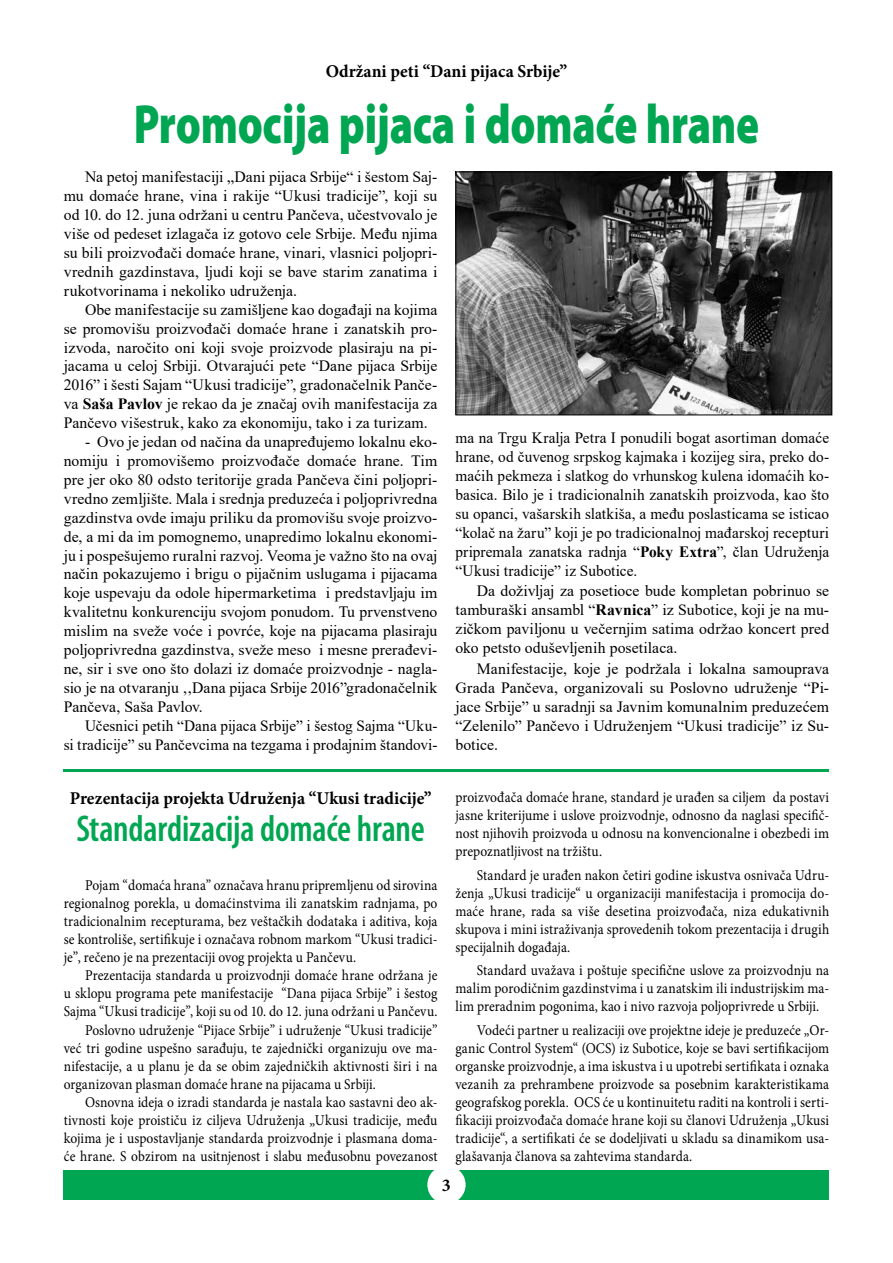
<style>
.page{position:relative;width:893px;height:1263px;background:#fff}
.page>*{position:absolute;margin:0;border:0;box-sizing:border-box;transform-origin:0 0}
.t1{font:900 55.5px "Myriad Pro";letter-spacing:-.005em;color:#00a651;scale:.77 1}
.t2{font:600 condensed 37.5px "Myriad Pro";letter-spacing:-.005em;color:#00a651;scale:.95 1}
.t3{font:700 18px "Minion Pro";color:#000}
.t4{font:15.75px/18.9px "Times New Roman";letter-spacing:.005em;color:#000;text-align:justify}
.t5{font:15px/18px "Minion Pro";letter-spacing:.005em;color:#000;text-align:justify;scale:.9 1}
.s1{font-weight:700}
</style>
<div class="page">
<div style="left:64px;top:1170px;width:765px;height:29px;background:#00a651"></div>
<hr style="left:64px;top:769px;width:765px;height:2px;background:#00a651">
<div style="left:427px;top:1165px;width:39px;height:39px;background:#fff;border-radius:50%"></div>
<img style="left:457px;top:173px;width:373px;height:240px">
<div style="left:455px;top:171px;width:377px;height:244px;border:1px solid #000"></div>
<p class="t3" style="left:326px;top:58px;width:243px">Održani peti “Dani pijaca Srbije”</p>
<h1 class="t1" style="left:134px;top:93px;width:814px">Promocija pijaca i domaće hrane</h1>
<p class="t4" style="left:64px;top:167px;width:375px;text-indent:21px">Na petoj manifestaciji „Dani pijaca Srbije“ i šestom Saj&shy;mu domaće hrane, vina i rakije “Ukusi tradicije”, koji su od 10. do 12. juna održani u centru Pančeva, učestvovalo je više od pedeset izlagača iz gotovo cele Srbije. Među njima su bili proizvođači domaće hrane, vinari, vlasnici poljopri&shy;vrednih gazdinstava, ljudi koji se bave starim zanatima i rukotvorinama i nekoliko udruženja.</p>
<p class="t4" style="left:64px;top:300px;width:375px;text-indent:21px">Obe manifestacije su zamišljene kao događaji na kojima se promovišu proizvođači domaće hrane i zanatskih pro&shy;izvoda, naročito oni koji svoje proizvode plasiraju na pi&shy;jacama u celoj Srbiji. Otvarajući pete “Dane pijaca Srbije 2016” i šesti Sajam “Ukusi tradicije”, gradonačelnik Panče&shy;va <span class="s1">Saša Pavlov</span> je rekao da je značaj ovih manifestacija za Pančevo višestruk, kako za ekonomiju, tako i za turizam.</p>
<p class="t4" style="left:64px;top:432px;width:375px;text-indent:21px">- Ovo je jedan od načina da unapređujemo lokalnu eko&shy;nomiju i promovišemo proizvođače domaće hrane. Tim pre jer oko 80 odsto teritorije grada Pančeva čini poljopri&shy;vredno zemljište. Mala i srednja preduzeća i poljoprivredna gazdinstva ovde imaju priliku da promovišu svoje proizvo&shy;de, a mi da im pomognemo, unapredimo lokalnu ekonomi&shy;ju i pospešujemo ruralni razvoj. Veoma je važno što na ovaj način pokazujemo i brigu o pijačnim uslugama i pijacama koje uspevaju da odole hipermarketima i predstavljaju im kvalitetnu konkurenciju svojom ponudom. Tu prvenstveno mislim na sveže voće i povrće, koje na pijacama plasiraju poljoprivredna gazdinstva, sveže meso i mesne prerađevi&shy;ne, sir i sve ono što dolazi iz domaće proizvodnje - nagla&shy;sio je na otvaranju ‚‚Dana pijaca Srbije 2016”gradonačelnik Pančeva, Saša Pavlov.</p>
<p class="t4" style="left:64px;top:715px;width:375px;text-align:right">Učesnici petih “Dana pijaca Srbije” i šestog Sajma “Uku-<br>si tradicije” su Pančevcima na tezgama i prodajnim štandovi-</p>
<p class="t3" style="left:70px;top:786px;width:363px">Prezentacija projekta Udruženja “Ukusi tradicije”</p>
<h2 class="t2" style="left:76px;top:808px;width:368px">Standardizacija domaće hrane</h2>
<p class="t5" style="left:64px;top:876px;width:417px;text-indent:21px">Pojam “domaća hrana” označava hranu pripremljenu od sirovina regionalnog porekla, u domaćinstvima ili zanatskim radnjama, po tradicionalnim recepturama, bez veštačkih dodataka i aditiva, koja se kontroliše, sertifikuje i označava robnom markom “Ukusi tradici&shy;je”, rečeno je na prezentaciji ovog projekta u Pančevu.</p>
<p class="t5" style="left:85px;top:967px;width:393px">Prezentacija standarda u proizvodnji domaće hrane održana je</p>
<p class="t5" style="left:64px;top:985px;width:417px">u sklopu programa pete manifestacije “Dana pijaca Srbije” i šestog</p>
<p class="t5" style="left:64px;top:1003px;width:417px">Sajma “Ukusi tradicije”, koji su od 10. do 12. juna održani u Pančevu.</p>
<p class="t5" style="left:85px;top:1021px;width:393px">Poslovno udruženje “Pijace Srbije” i udruženje “Ukusi tradicije”</p>
<p class="t5" style="left:64px;top:1039px;width:417px">već tri godine uspešno sarađuju, te zajednički organizuju ove ma-</p>
<p class="t5" style="left:64px;top:1057px;width:417px">nifestacije, a u planu je da se obim zajedničkih aktivnosti širi i na</p>
<p class="t5" style="left:64px;top:1075px;width:348px">organizovan plasman domaće hrane na pijacama u Srbiji.</p>
<p class="t5" style="left:85px;top:1093px;width:393px">Osnovna ideja o izradi standarda je nastala kao sastavni deo ak-</p>
<p class="t5" style="left:64px;top:1111px;width:417px">tivnosti koje proističu iz ciljeva Udruženja „Ukusi tradicije, među</p>
<p class="t5" style="left:64px;top:1129px;width:417px">kojima je i uspostavljanje standarda proizvodnje i plasmana doma-</p>
<p class="t5" style="left:64px;top:1147px;width:417px">će hrane. S obzirom na usitnjenost i slabu međusobnu povezanost</p>
<p class="t4" style="left:455px;top:428px;width:375px">ma na Trgu Kralja Petra I ponudili bogat asortiman domaće hrane, od čuvenog srpskog kajmaka i kozijeg sira, preko do&shy;maćih pekmeza i slatkog do vrhunskog kulena idomaćih ko&shy;basica. Bilo je i tradicionalnih zanatskih proizvoda, kao što su opanci, vašarskih slatkiša, a među poslasticama se isticao “kolač na žaru” koji je po tradicionalnoj mađarskoj recepturi pripremala zanatska radnja “<span class="s1">Poky Extra</span>”, član Udruženja “Ukusi tradicije” iz Subotice.</p>
<p class="t4" style="left:455px;top:581px;width:375px;text-indent:21px">Da doživljaj za posetioce bude kompletan pobrinuo se tamburaški ansambl “<span class="s1">Ravnica</span>” iz Subotice, koji je na mu&shy;zičkom paviljonu u večernjim satima održao koncert pred oko petsto oduševljenih posetilaca.</p>
<p class="t4" style="left:455px;top:659px;width:375px;text-indent:21px">Manifestacije, koje je podržala i lokalna samouprava Grada Pančeva, organizovali su Poslovno udruženje “Pi&shy;jace Srbije” u saradnji sa Javnim komunalnim preduzećem “Zelenilo” Pančevo i Udruženjem “Ukusi tradicije” iz Su&shy;botice.</p>
<p class="t5" style="left:455px;top:788px;width:417px">proizvođača domaće hrane, standard je urađen sa ciljem da postavi jasne kriterijume i uslove proizvodnje, odnosno da naglasi specifič&shy;nost njihovih proizvoda u odnosu na konvencionalne i obezbedi im prepoznatljivost na tržištu.</p>
<p class="t5" style="left:455px;top:866px;width:417px;text-indent:21px">Standard je urađen nakon četiri godine iskustva osnivača Udru&shy;ženja „Ukusi tradicije“ u organizaciji manifestacija i promocija do&shy;maće hrane, rada sa više desetina proizvođača, niza edukativnih skupova i mini istraživanja sprovedenih tokom prezentacija i drugih specijalnih događaja.</p>
<p class="t5" style="left:455px;top:961px;width:417px;text-indent:21px">Standard uvažava i poštuje specifične uslove za proizvodnju na malim porodičnim gazdinstvima i u zanatskim ili industrijskim ma&shy;lim preradnim pogonima, kao i nivo razvoja poljoprivrede u Srbiji.</p>
<p class="t5" style="left:455px;top:1021px;width:417px;text-indent:21px">Vodeći partner u realizaciji ove projektne ideje je preduzeće „Or&shy;ganic Control System“ (OCS) iz Subotice, koje se bavi sertifikacijom organske proizvodnje, a ima iskustva i u upotrebi sertifikata i oznaka vezanih za prehrambene proizvode sa posebnim karakteristikama geografskog porekla. OCS će u kontinuitetu raditi na kontroli i serti&shy;fikaciji proizvođača domaće hrane koji su članovi Udruženja „Ukusi tradicije“, a sertifikati će se dodeljivati u skladu sa dinamikom usa&shy;glašavanja članova sa zahtevima standarda.</p>
<p class="t3" style="left:442px;top:1173px;width:10px">3</p>
</div>
